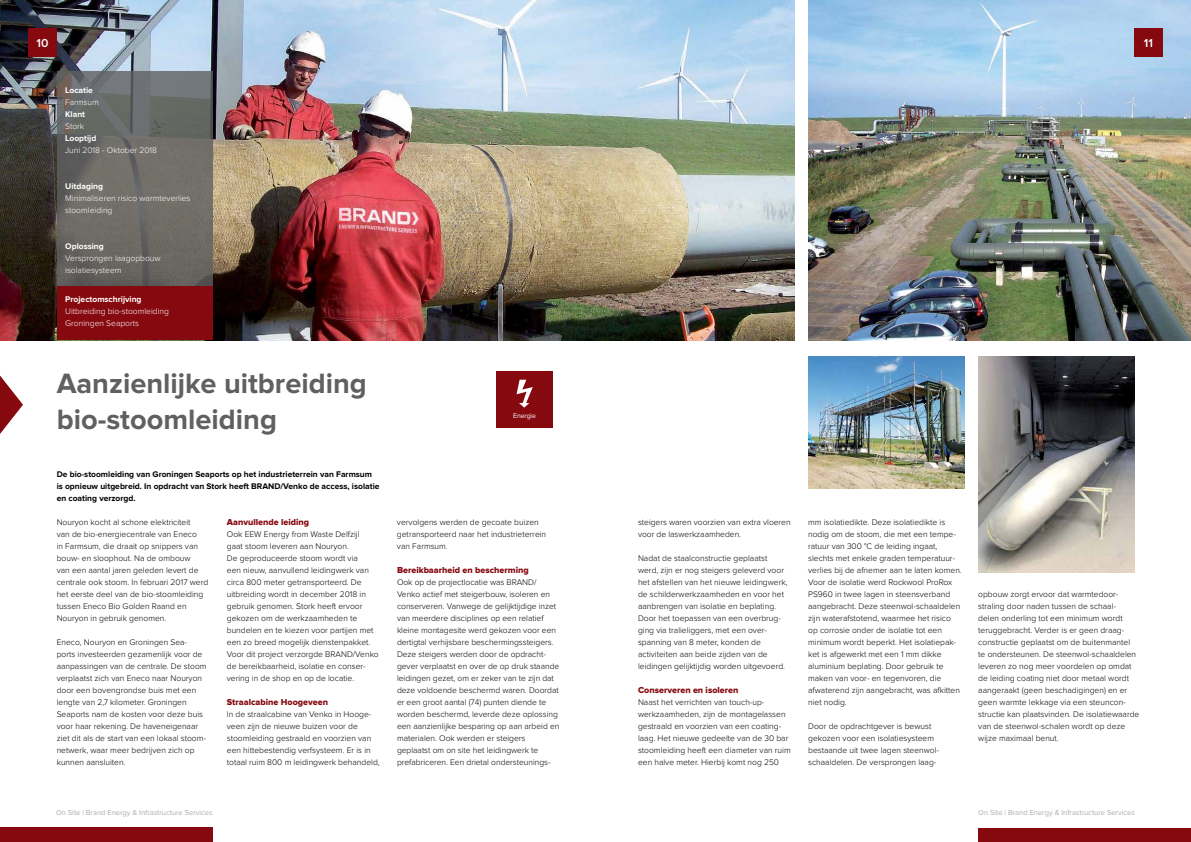
<style>
.page{position:relative;width:1191px;height:842px;background:#fff}
.page>*{position:absolute;margin:0;border:0;box-sizing:border-box;transform-origin:0 0}
.t1{font:700 29px/36px "Proxima Nova";color:#5f6062}
.t2{font:600 12px "Proxima Nova";color:#fff}
.t3{font:9px "Proxima Nova Extrabld";color:#86090f}
.t4{font:300 8.5px/12px "Proxima Nova";color:#000}
.t5{font:700 8.5px/12px "Proxima Nova";color:#000}
.t6{font:300 8.5px/12px "Proxima Nova";color:#fff}
.t7{font:700 8.5px "Proxima Nova";color:#fff}
.t8{font:7.5px "Proxima Nova";color:#aaacaf}
.t9{font:7px "Proxima Nova";letter-spacing:-.01em;color:#fff}
</style>
<div class="page">
<img style="left:0;top:0;width:794px;height:340px">
<svg style="left:57px;top:71px;width:156px;height:215px;background:#6a6966"></svg>
<div style="left:57px;top:286px;width:156px;height:54px;background:#86090f"></div>
<svg style="left:0;top:375px;width:23px;height:59px"></svg>
<img style="left:808px;top:0;width:383px;height:341px">
<img style="left:978px;top:357px;width:156px;height:216px">
<img style="left:808px;top:357px;width:156px;height:132px">
<div style="left:496px;top:371px;width:57px;height:57px;background:#86090f"></div>
<svg style="left:516px;top:380px;width:17px;height:28px"></svg>
<div style="left:1134px;top:28px;width:28px;height:29px;background:#86090f"></div>
<div style="left:978px;top:828px;width:213px;height:14px;background:#86090f"></div>
<div style="left:28px;top:28px;width:29px;height:29px;background:#86090f"></div>
<div style="left:0;top:828px;width:213px;height:14px;background:#86090f"></div>
<h2 class="t2" style="left:37px;top:38px;width:13px">10</h2>
<p class="t7" style="left:65px;top:86px;width:29px">Locatie</p>
<p class="t6" style="left:65px;top:96px;width:35px">Farmsum</p>
<p class="t7" style="left:65px;top:110px;width:21px">Klant</p>
<p class="t6" style="left:65px;top:120px;width:20px">Stork</p>
<p class="t7" style="left:65px;top:134px;width:33px">Looptijd</p>
<p class="t6" style="left:65px;top:144px;width:93px">Juni 2018 - Oktober 2018</p>
<p class="t7" style="left:65px;top:182px;width:39px">Uitdaging</p>
<p class="t6" style="left:65px;top:192px;width:127px">Minimaliseren risico warmteverlies stoomleiding</p>
<p class="t7" style="left:65px;top:242px;width:40px">Oplossing</p>
<p class="t6" style="left:65px;top:252px;width:97px">Versprongen laagopbouw isolatiesysteem</p>
<p class="t7" style="left:65px;top:295px;width:78px">Projectomschrijving</p>
<p class="t6" style="left:65px;top:305px;width:105px">Uitbreiding bio-stoomleiding<br>Groningen Seaports</p>
<h1 class="t1" style="left:57px;top:366px;width:312px">Aanzienlijke uitbreiding bio-stoomleiding</h1>
<p class="t5" style="left:57px;top:468px;width:324px">De bio-stoomleiding van Groningen Seaports op het industrieterrein van Farmsum is opnieuw uitgebreid. In opdracht van Stork heeft BRAND/Venko de access, isolatie en coating verzorgd.</p>
<p class="t4" style="left:57px;top:516px;width:153px">Nouryon kocht al schone elektriciteit<br>van de bio-energiecentrale van Eneco<br>in Farmsum, die draait op snippers van bouw- en sloophout. Na de ombouw<br>van een aantal jaren geleden levert de centrale ook stoom. In februari 2017 werd het eerste deel van de bio-stoomleiding tussen Eneco Bio Golden Raand en Nouryon in gebruik genomen.</p>
<p class="t4" style="left:57px;top:636px;width:151px">Eneco, Nouryon en Groningen Sea&shy;ports investeerden gezamenlijk voor de aanpassingen van de centrale. De stoom verplaatst zich van Eneco naar Nouryon door een bovengrondse buis met een lengte van 2,7 kilometer. Groningen Seaports nam de kosten voor deze buis voor haar rekening. De haveneigenaar ziet dit als de start van een lokaal stoom&shy;netwerk, waar meer bedrijven zich op kunnen aansluiten.</p>
<p class="t3" style="left:227px;top:518px;width:84px">Aanvullende leiding</p>
<p class="t4" style="left:227px;top:528px;width:153px">Ook EEW Energy from Waste Delfzijl<br>gaat stoom leveren aan Nouryon.<br>De geproduceerde stoom wordt via<br>een nieuw, aanvullend leidingwerk van circa 800 meter getransporteerd. De uitbreiding wordt in december 2018 in gebruik genomen. Stork heeft ervoor gekozen om de werkzaamheden te bundelen en te kiezen voor partijen met een zo breed mogelijk dienstenpakket.<br>Voor dit project verzorgde BRAND/Venko de bereikbaarheid, isolatie en conser&shy;vering in de shop en op de locatie.</p>
<p class="t3" style="left:227px;top:698px;width:103px">Straalcabine Hoogeveen</p>
<p class="t4" style="left:227px;top:708px;width:154px">In de straalcabine van Venko in Hooge&shy;veen zijn de nieuwe buizen voor de stoomleiding gestraald en voorzien van een hittebestendig verfsysteem. Er is in totaal ruim 800 m leidingwerk behandeld,</p>
<p class="t8" style="left:56px;top:809px;width:158px">On Site | Brand Energy &amp; Infrastructure Services</p>
<p class="t9" style="left:513px;top:413px;width:24px">Energie</p>
<p class="t4" style="left:397px;top:516px;width:151px">vervolgens werden de gecoate buizen getransporteerd naar het industrieterrein van Farmsum.</p>
<p class="t3" style="left:397px;top:566px;width:133px">Bereikbaarheid en bescherming</p>
<p class="t4" style="left:397px;top:576px;width:164px">Ook op de projectlocatie was BRAND/ Venko actief met steigerbouw, isoleren en conserveren. Vanwege de gelijktijdige inzet van meerdere disciplines op een relatief kleine montagesite werd gekozen voor een dertigtal verhijsbare beschermingssteigers.<br>Deze steigers werden door de opdracht&shy;gever verplaatst en over de op druk staande leidingen gezet, om er zeker van te zijn dat deze voldoende beschermd waren. Doordat er een groot aantal (74) punten diende te worden beschermd, leverde deze oplossing een aanzienlijke besparing op aan arbeid en materialen. Ook werden er steigers geplaatst om on site het leidingwerk te prefabriceren. Een drietal ondersteunings-</p>
<h2 class="t2" style="left:1143px;top:38px;width:11px">11</h2>
<p class="t4" style="left:638px;top:516px;width:154px">steigers waren voorzien van extra vloeren voor de laswerkzaamheden.</p>
<p class="t4" style="left:638px;top:552px;width:151px">Nadat de staalconstructie geplaatst werd, zijn er nog steigers geleverd voor het afstellen van het nieuwe leidingwerk, de schilderwerkzaamheden en voor het aanbrengen van isolatie en beplating.<br>Door het toepassen van een overbrug&shy;ging via tralieliggers, met een over&shy;spanning van 8 meter, konden de activiteiten aan beide zijden van de leidingen gelijktijdig worden uitgevoerd.</p>
<p class="t3" style="left:638px;top:686px;width:102px">Conserveren en isoleren</p>
<p class="t4" style="left:638px;top:696px;width:154px">Naast het verrichten van touch-up&shy;werkzaamheden, zijn de montagelassen gestraald en voorzien van een coating&shy;laag. Het nieuwe gedeelte van de 30 bar stoomleiding heeft een diameter van ruim een halve meter. Hierbij komt nog 250</p>
<p class="t4" style="left:808px;top:516px;width:155px">mm isolatiedikte. Deze isolatiedikte is nodig om de stoom, die met een tempe&shy;ratuur van 300 °C de leiding ingaat, slechts met enkele graden temperatuur&shy;verlies bij de afnemer aan te laten komen.<br>Voor de isolatie werd Rockwool ProRox PS960 in twee lagen in steensverband aangebracht. Deze steenwol-schaaldelen zijn waterafstotend, waarmee het risico op corrosie onder de isolatie tot een minimum wordt beperkt. Het isolatiepak&shy;ket is afgewerkt met een 1 mm dikke aluminium beplating. Door gebruik te maken van voor- en tegenvoren, die afwaterend zijn aangebracht, was afkitten niet nodig.</p>
<p class="t4" style="left:808px;top:720px;width:132px">Door de opdrachtgever is bewust gekozen voor een isolatiesysteem bestaande uit twee lagen steenwol&shy;schaaldelen. De versprongen laag-</p>
<p class="t4" style="left:978px;top:588px;width:163px">opbouw zorgt ervoor dat warmtedoor&shy;straling door naden tussen de schaal-<br>delen onderling tot een minimum wordt teruggebracht. Verder is er geen draag&shy;constructie geplaatst om de buitenmantel te ondersteunen. De steenwol-schaaldelen leveren zo nog meer voordelen op omdat de leiding coating niet door metaal wordt aangeraakt (geen beschadigingen) en er geen warmte lekkage via een steuncon&shy;structie kan plaatsvinden. De isolatiewaarde van de steenwol-schalen wordt op deze wijze maximaal benut.</p>
<p class="t8" style="left:978px;top:809px;width:158px">On Site | Brand Energy &amp; Infrastructure Services</p>
</div>
